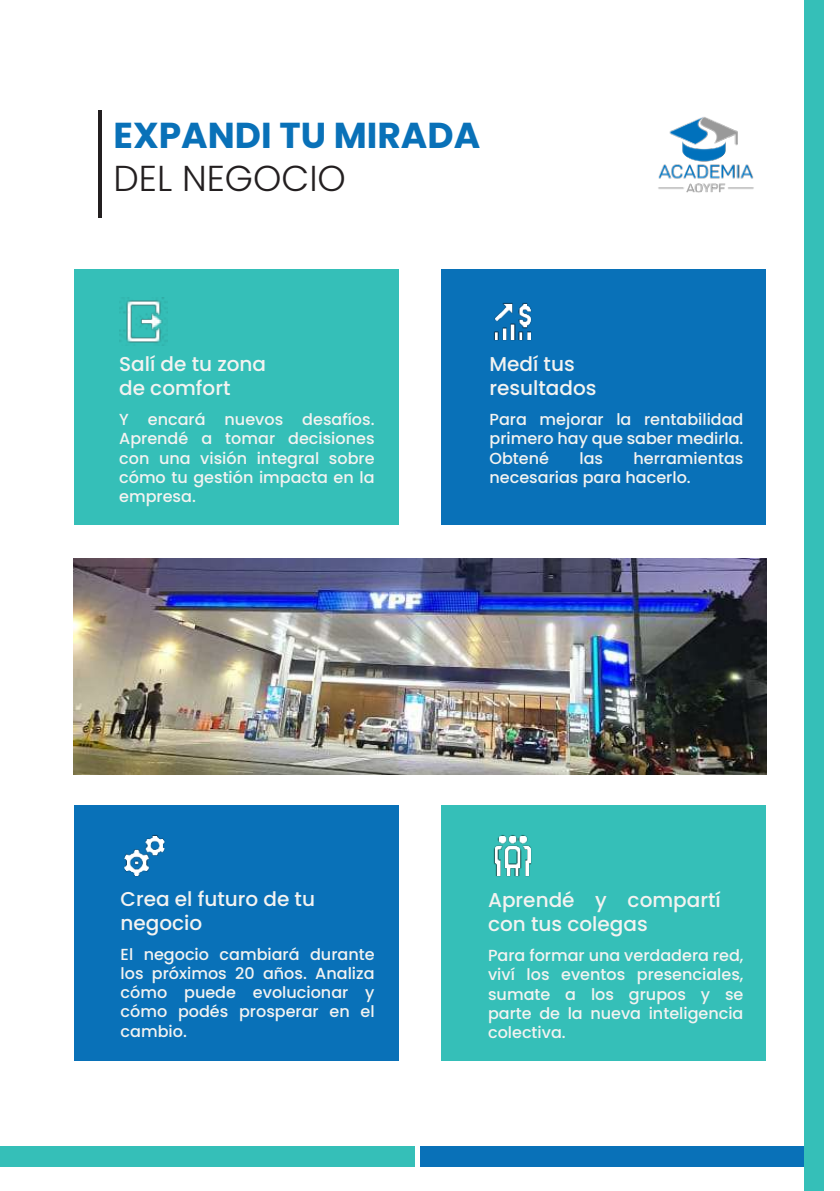
<style>
.page{position:relative;width:840px;height:1191px;background:#fff}
.page>*{position:absolute;margin:0;border:0;box-sizing:border-box;transform-origin:0 0}
.t1{font:700 36px "Poppins";color:#0971b8}
.t2{font:300 36px "Poppins";color:#231f20}
.t3{font:500 20px/24px "Poppins";color:#f3f3f1}
.t4{font:500 16px/19.2px "Poppins";color:#f3f3f1;text-align:justify}
</style>
<div class="page">
<div style="left:74px;top:269px;width:324px;height:255px;background:#35bfb8"></div>
<div style="left:74px;top:805px;width:324px;height:255px;background:#0971b8"></div>
<div style="left:441px;top:269px;width:324px;height:255px;background:#0971b8"></div>
<div style="left:441px;top:805px;width:324px;height:255px;background:#35bfb8"></div>
<hr style="left:98px;top:110px;width:3px;height:107px;background:#231f20">
<img style="left:74px;top:558px;width:691px;height:216px">
<img style="left:119px;top:297px;width:47px;height:46px">
<img style="left:493px;top:302px;width:39px;height:39px">
<img style="left:493px;top:835px;width:39px;height:42px">
<img style="left:124px;top:835px;width:41px;height:42px">
<div style="left:0;top:1146px;width:414px;height:20px;background:#35bfb8"></div>
<div style="left:420px;top:1146px;width:383px;height:20px;background:#0971b8"></div>
<img style="left:658px;top:117px;width:96px;height:76px">
<div style="left:803px;top:0;width:20px;height:1191px;background:#35bfb8"></div>
<h1 class="t1" style="left:113px;top:114px;width:368px">EXPANDI TU MIRADA</h1>
<h1 class="t2" style="left:113px;top:157px;width:234px">DEL NEGOCIO</h1>
<p class="t3" style="left:119px;top:352px;width:148px">Salí de tu zona de comfort</p>
<p class="t4" style="left:119px;top:410px;width:257px">Y encará nuevos desafíos.<br>Aprendé a tomar decisiones con una visión integral sobre cómo tu gestión impacta en la empresa.</p>
<p class="t3" style="left:489px;top:352px;width:108px">Medí tus resultados</p>
<p class="t4" style="left:489px;top:410px;width:255px">Para mejorar la rentabilidad primero hay que saber medirla.<br>Obtené</p>
<p class="t4" style="left:489px;top:448px;width:255px;text-indent:144px">herramientas necesarias para hacerlo.</p>
<p class="t4" style="left:579px;top:448px;width:25px">las</p>
<p class="t3" style="left:120px;top:887px;width:196px">Crea el futuro de tu negocio</p>
<p class="t4" style="left:120px;top:944px;width:255px">El negocio cambiará durante los próximos 20 años. Analiza cómo puede evolucionar y cómo podés prosperar en el cambio.</p>
<p class="t3" style="left:488px;top:888px;width:234px">Aprendé y compartí con tus colegas</p>
<p class="t4" style="left:488px;top:946px;width:257px">Para formar una verdadera red, viví los eventos presenciales, sumate a los grupos y se parte de la nueva inteligencia colectiva.</p>
</div>
